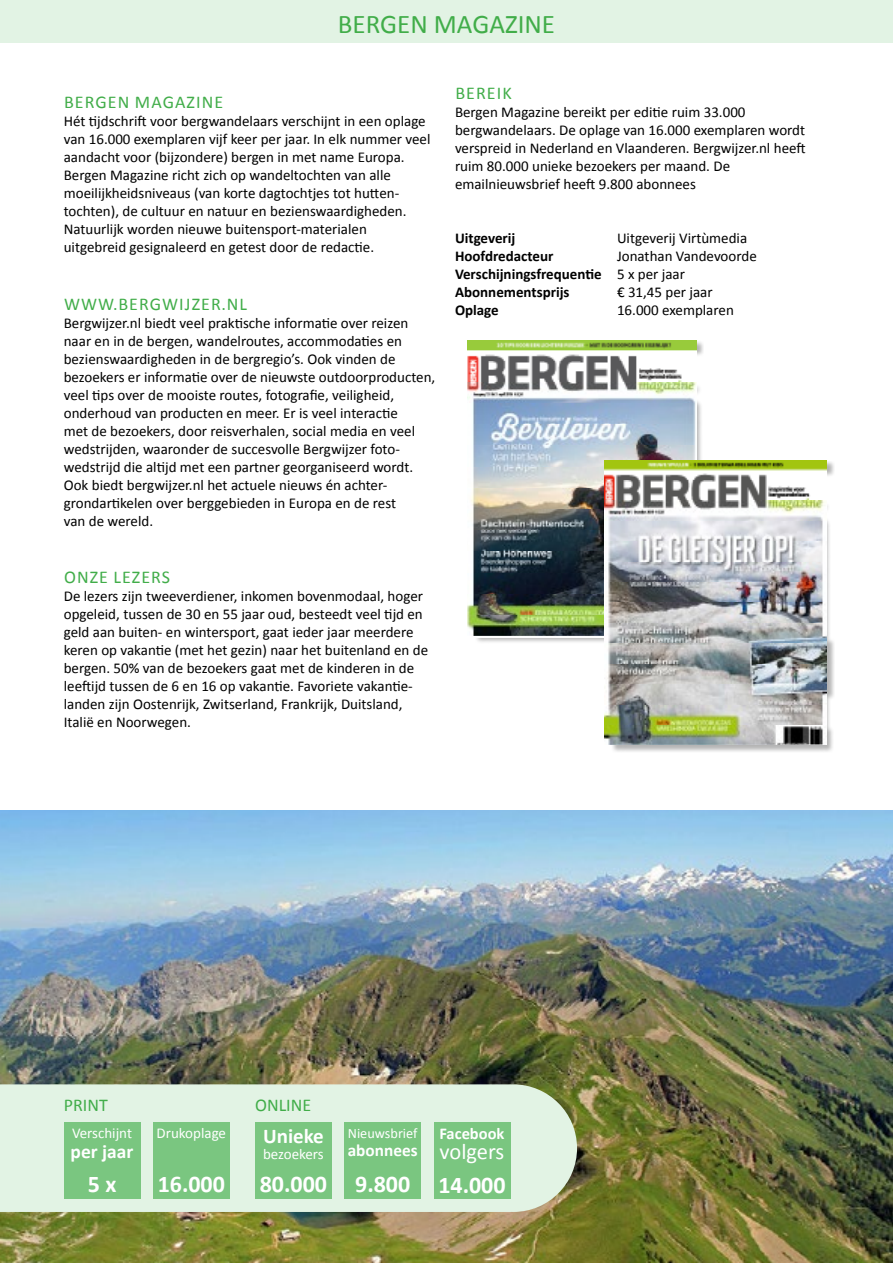
<style>
.page{position:relative;width:893px;height:1263px;background:#fff}
.page>*{position:absolute;margin:0;border:0;box-sizing:border-box;transform-origin:0 0}
.t1{font:27px "Calibri";color:#41ad49}
.t2{font:700 24px "Calibri";color:#fff}
.t3{font:22.5px "Calibri";letter-spacing:-.005em;color:#fff}
.t4{font:700 21px "Calibri";color:#fff}
.t5{font:700 19.5px "Calibri";color:#fff}
.t6{font:18px "Calibri";letter-spacing:.06em;color:#41ad49}
.t7{font:700 17.25px "Calibri";color:#fff}
.t8{font:700 16.5px "Calibri";color:#fff}
.t9{font:15px/18px "Calibri";color:#000}
.t10{font:700 15px/18px "Calibri";color:#000}
.t11{font:15px "Calibri";color:#fff}
.t12{font:14.25px "Calibri";color:#fff}
.s1{font-weight:400}
</style>
<div class="page">
<div style="left:0;top:0;width:893px;height:43px;background:#e2f3e4"></div>
<img style="left:0;top:810px;width:893px;height:453px">
<div style="left:0;top:1084px;width:577px;height:128px;background:#e2f3e4"></div>
<div style="left:153px;top:1123px;width:77px;height:76px;background:#7ac680"></div>
<div style="left:344px;top:1123px;width:77px;height:76px;background:#7ac680"></div>
<div style="left:255px;top:1123px;width:77px;height:76px;background:#7ac680"></div>
<div style="left:64px;top:1123px;width:76px;height:76px;background:#7ac680"></div>
<div style="left:434px;top:1123px;width:76px;height:76px;background:#7ac680"></div>
<div style="left:468px;top:340px;width:236px;height:305px;background:#000;opacity:.3"></div>
<img style="left:468px;top:340px;width:228px;height:298px">
<div style="left:607px;top:461px;width:228px;height:291px;background:#000;opacity:.3"></div>
<img style="left:605px;top:460px;width:222px;height:284px">
<h1 class="t1" style="left:338px;top:5px;width:219px">BERGEN MAGAZINE</h1>
<p class="t6" style="left:64px;top:90px;width:161px">BERGEN MAGAZINE</p>
<p class="t9" style="left:64px;top:112px;width:368px">Hét tijdschrift voor bergwandelaars verschijnt in een oplage van 16.000 exemplaren vijf keer per jaar. In elk nummer veel aandacht voor (bijzondere) bergen in met name Europa.<br>Bergen Magazine richt zich op wandeltochten van alle moeilijkheidsniveaus (van korte dagtochtjes tot hutten&shy;tochten), de cultuur en natuur en bezienswaardigheden.<br>Natuurlijk worden nieuwe buitensport-materialen uitgebreid gesignaleerd en getest door de redactie.</p>
<p class="t6" style="left:64px;top:291px;width:184px">WWW.BERGWIJZER.NL</p>
<p class="t9" style="left:64px;top:313px;width:373px">Bergwijzer.nl biedt veel praktische informatie over reizen naar en in de bergen, wandelroutes, accommodaties en bezienswaardigheden in de bergregio’s. Ook vinden de bezoekers er informatie over de nieuwste outdoorproducten, veel tips over de mooiste routes, fotografie, veiligheid, onderhoud van producten en meer. Er is veel interactie<br>met de bezoekers, door reisverhalen, social media en veel wedstrijden, waaronder de succesvolle Bergwijzer foto&shy;wedstrijd die altijd met een partner georganiseerd wordt.<br>Ook biedt bergwijzer.nl het actuele nieuws én achter&shy;grondartikelen over berggebieden in Europa en de rest<br>van de wereld.</p>
<p class="t6" style="left:64px;top:565px;width:108px">ONZE LEZERS</p>
<p class="t9" style="left:64px;top:587px;width:366px">De lezers zijn tweeverdiener, inkomen bovenmodaal, hoger opgeleid, tussen de 30 en 55 jaar oud, besteedt veel tijd en geld aan buiten- en wintersport, gaat ieder jaar meerdere keren op vakantie (met het gezin) naar het buitenland en de bergen. 50% van de bezoekers gaat met de kinderen in de leeftijd tussen de 6 en 16 op vakantie. Favoriete vakantie&shy;landen zijn Oostenrijk, Zwitserland, Frankrijk, Duitsland, Italië en Noorwegen.</p>
<p class="t6" style="left:455px;top:80px;width:58px">BEREIK</p>
<p class="t9" style="left:455px;top:102px;width:352px">Bergen Magazine bereikt per editie ruim 33.000 bergwandelaars. De oplage van 16.000 exemplaren wordt verspreid in Nederland en Vlaanderen. Bergwijzer.nl heeft ruim 80.000 unieke bezoekers per maand. De emailnieuwsbrief heeft 9.800 abonnees</p>
<p class="t10" style="left:455px;top:228px;width:62px">Uitgeverij</p>
<p class="t9" style="left:617px;top:228px;width:132px">Uitgeverij Virtùmedia</p>
<p class="t10" style="left:455px;top:246px;width:100px">Hoofdredacteur</p>
<p class="t10" style="left:455px;top:246px;width:303px;text-indent:162px"><span class="s1">Jonathan Vandevoorde<br></span>Verschijningsfrequentie <span class="s1">5 x per jaar<br></span>Abonnementsprijs</p>
<p class="t9" style="left:617px;top:282px;width:97px">€ 31,45 per jaar</p>
<p class="t10" style="left:455px;top:300px;width:45px">Oplage</p>
<p class="t9" style="left:617px;top:300px;width:118px">16.000 exemplaren</p>
<p class="t6" style="left:64px;top:1092px;width:46px">PRINT</p>
<p class="t6" style="left:255px;top:1092px;width:58px">ONLINE</p>
<p class="t11" style="left:72px;top:1123px;width:62px">Verschijnt</p>
<h3 class="t5" style="left:71px;top:1137px;width:64px">per jaar</h3>
<h2 class="t2" style="left:88px;top:1167px;width:30px">5 x</h2>
<p class="t11" style="left:157px;top:1123px;width:71px">Drukoplage</p>
<h2 class="t2" style="left:158px;top:1167px;width:69px">16.000</h2>
<h3 class="t4" style="left:263px;top:1121px;width:62px">Unieke</h3>
<p class="t11" style="left:263px;top:1144px;width:62px">bezoekers</p>
<h2 class="t2" style="left:260px;top:1167px;width:69px">80.000</h2>
<p class="t12" style="left:348px;top:1123px;width:71px">Nieuwsbrief</p>
<p class="t7" style="left:348px;top:1138px;width:71px">abonnees</p>
<h2 class="t2" style="left:355px;top:1167px;width:57px">9.800</h2>
<p class="t8" style="left:439px;top:1122px;width:67px">Facebook</p>
<h3 class="t3" style="left:440px;top:1136px;width:66px">volgers</h3>
<h2 class="t2" style="left:438px;top:1168px;width:69px">14.000</h2>
</div>
